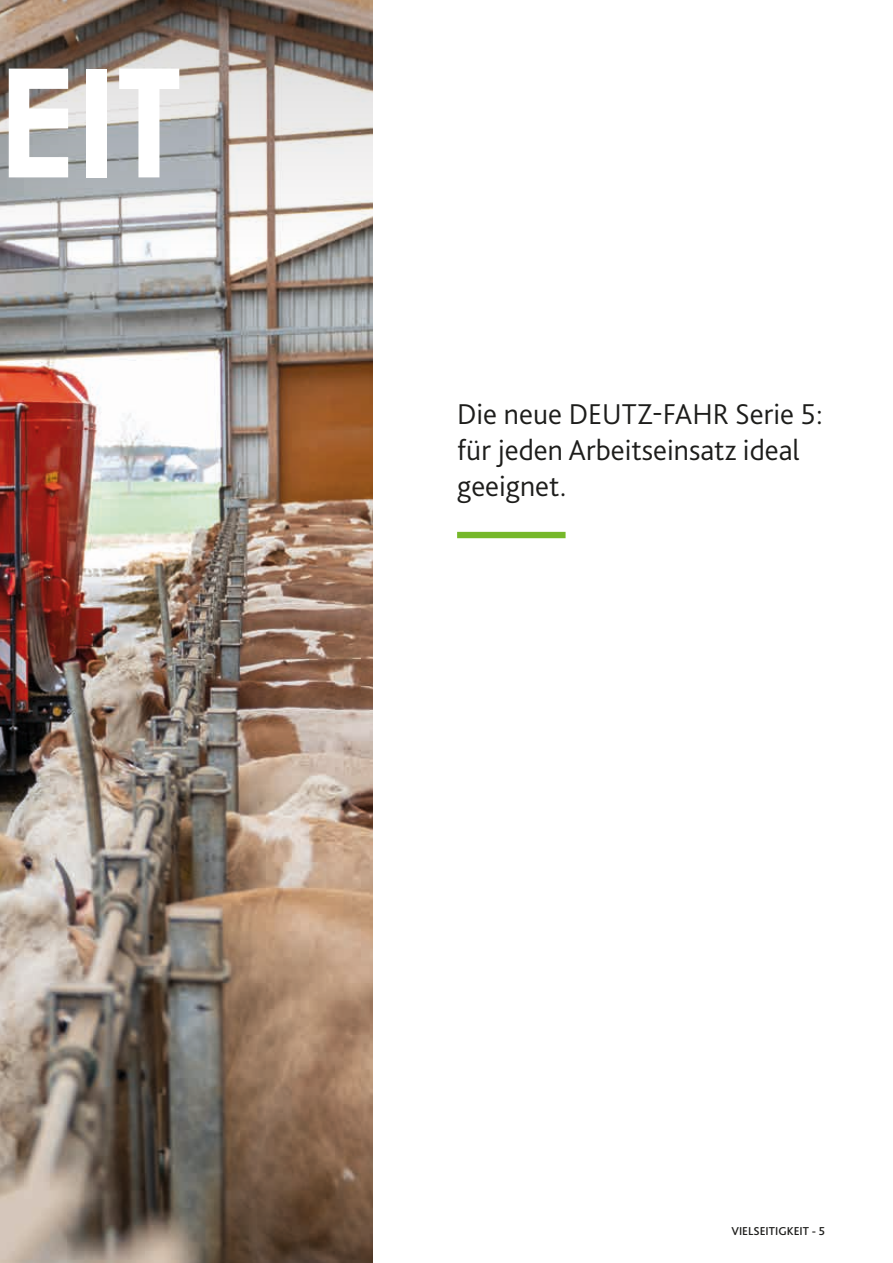
<style>
.page{position:relative;width:893px;height:1263px;background:#fff}
.page>*{position:absolute;margin:0;border:0;box-sizing:border-box;transform-origin:0 0}
.t1{font:700 151.5px "Century Gothic";color:#fff}
.t2{font:300 30px/36px "Bliss Pro";color:#1d1d1b}
.t3{font:500 12px "Bliss Pro";color:#1d1d1b}
</style>
<div class="page">
<img style="left:0;top:253px;width:373px;height:1010px">
<svg style="left:0;top:0;width:373px;height:253px"></svg>
<div style="left:457px;top:532px;width:109px;height:6px;background:#76b82a"></div>
<h1 class="t1" style="left:-4px;top:7px;width:186px">EIT</h1>
<p class="t2" style="left:457px;top:396px;width:367px">Die neue DEUTZ-FAHR Serie 5: für jeden Arbeitseinsatz ideal geeignet.</p>
<p class="t3" style="left:731px;top:1223px;width:95px">VIELSEITIGKEIT - 5</p>
</div>
